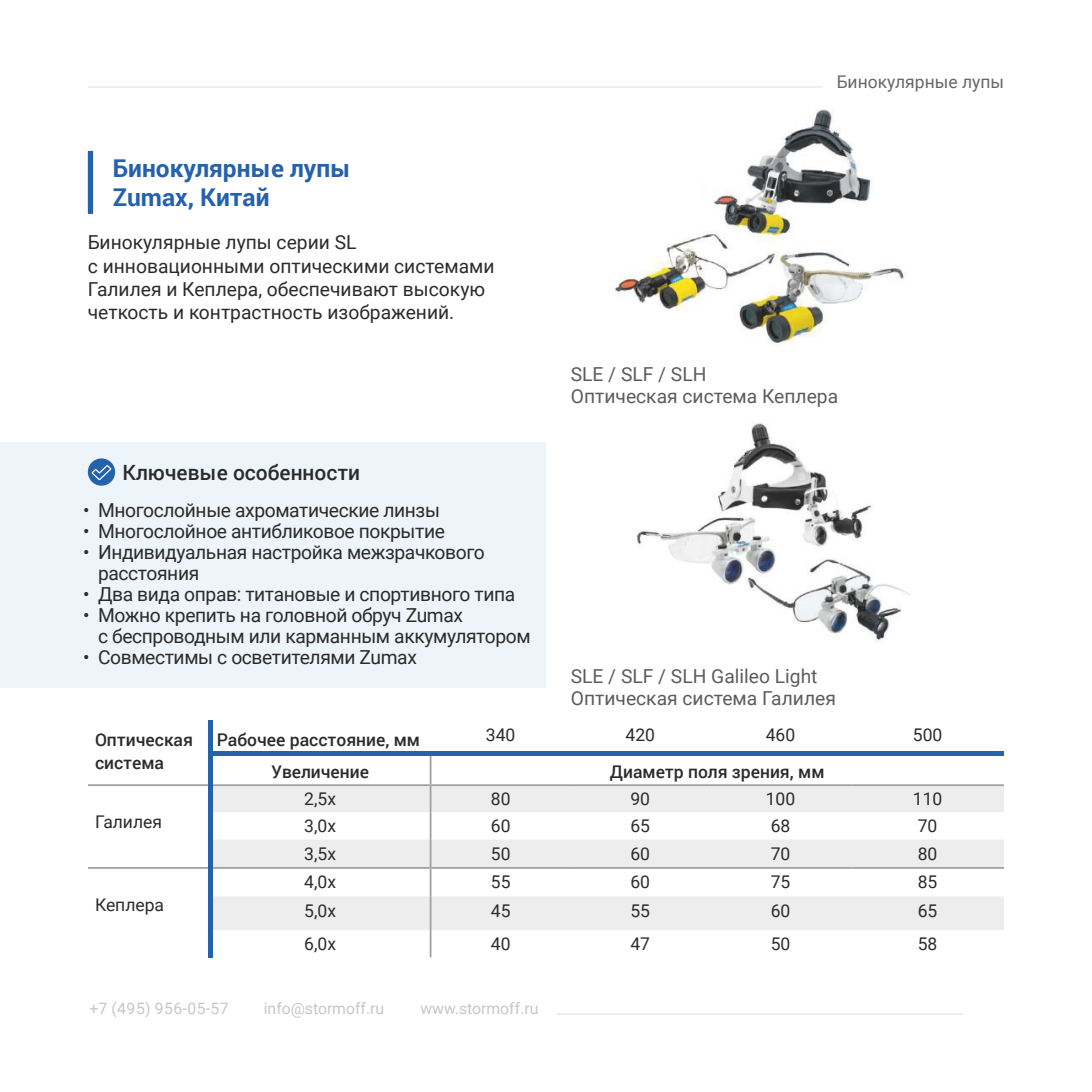
<style>
.page{position:relative;width:1092px;height:1092px;background:#fff}
.page>*{position:absolute;margin:0;border:0;box-sizing:border-box;transform-origin:0 0}
.t1{font:700 24.5px/29.8px "Roboto";color:#2562ab}
.t2{font:500 21px "Roboto";color:#2b2b2a}
.t3{font:19.25px/21px "Roboto";letter-spacing:-.02em;color:#2b2b2a}
.t4{font:19.25px/23.1px "Roboto";color:#2b2b2a}
.t5{font:19.25px/22.8px "Roboto";color:#5c5c5b}
.t6{font:17.5px "Roboto";color:#2b2b2a}
.t7{font:500 17.5px/22.8px "Roboto";color:#2b2b2a}
.t8{font:17.5px "Roboto";color:#676767}
.t9{font:15.75px "Roboto";color:#c7c7c8}
.t10{font:15.75px "Roboto";letter-spacing:.035em;color:#c7c7c8}
</style>
<div class="page">
<div style="left:25px;top:442px;width:521px;height:245px;background:#eef5fa"></div>
<div style="left:88px;top:458px;width:27px;height:27px;background:#2562ab;border-radius:50%"></div>
<svg style="left:90px;top:464px;width:22px;height:17px"></svg>
<div style="left:0;top:442px;width:25px;height:245px;background:#eef5fa"></div>
<hr style="left:557px;top:1013px;width:405px;height:1px;background:#ededed">
<hr style="left:88px;top:86px;width:734px;height:2px;background:#ededed">
<div style="left:88px;top:151px;width:5px;height:63px;background:#2562ab"></div>
<svg style="left:213px;top:786px;width:790px;height:144px;fill:#ededed"></svg>
<hr style="left:210px;top:867px;width:219px;height:1px;background:#9f9f9f">
<hr style="left:431px;top:867px;width:139px;height:1px;background:#9f9f9f">
<hr style="left:570px;top:867px;width:139px;height:1px;background:#9f9f9f">
<hr style="left:709px;top:867px;width:142px;height:1px;background:#9f9f9f">
<hr style="left:851px;top:867px;width:152px;height:1px;background:#9f9f9f">
<hr style="left:429px;top:752px;width:2px;height:32px;background:#9f9f9f">
<hr style="left:429px;top:786px;width:2px;height:26px;background:#9f9f9f">
<hr style="left:429px;top:812px;width:2px;height:27px;background:#9f9f9f">
<hr style="left:429px;top:839px;width:2px;height:28px;background:#9f9f9f">
<hr style="left:429px;top:867px;width:2px;height:29px;background:#9f9f9f">
<hr style="left:429px;top:896px;width:2px;height:34px;background:#9f9f9f">
<hr style="left:429px;top:930px;width:2px;height:27px;background:#9f9f9f">
<hr style="left:88px;top:867px;width:122px;height:1px;background:#9f9f9f">
<hr style="left:88px;top:784px;width:122px;height:2px;background:#9f9f9f">
<hr style="left:210px;top:784px;width:220px;height:2px;background:#9f9f9f">
<hr style="left:430px;top:784px;width:140px;height:2px;background:#9f9f9f">
<hr style="left:570px;top:784px;width:139px;height:2px;background:#9f9f9f">
<hr style="left:709px;top:784px;width:142px;height:2px;background:#9f9f9f">
<hr style="left:851px;top:784px;width:152px;height:2px;background:#9f9f9f">
<hr style="left:211px;top:751px;width:793px;height:4px;background:#2562ab">
<div style="left:208px;top:720px;width:5px;height:237px;background:#2562ab"></div>
<img style="left:615px;top:110px;width:289px;height:236px">
<img style="left:636px;top:423px;width:274px;height:217px">
<p class="t1" style="left:113px;top:152px;width:239px">Бинокулярные лупы<br>Zumax, Китай</p>
<p class="t4" style="left:88px;top:230px;width:408px">Бинокулярные лупы серии SL<br>с инновационными оптическими системами Галилея и Кеплера, обеспечивают высокую четкость и контрастность изображений.</p>
<p class="t2" style="left:123px;top:457px;width:239px">Ключевые особенности</p>
<p class="t3" style="left:83px;top:498px;width:358px">• Многослойные ахроматические линзы</p>
<p class="t3" style="left:83px;top:519px;width:363px">• Многослойное антибликовое покрытие</p>
<p class="t3" style="left:98px;top:540px;width:388px;text-indent:-15px">• Индивидуальная настройка межзрачкового расстояния</p>
<p class="t3" style="left:83px;top:582px;width:434px">• Два вида оправ: титановые и спортивного типа</p>
<p class="t3" style="left:98px;top:603px;width:434px;text-indent:-15px">• Можно крепить на головной обруч Zumax<br>с беспроводным или карманным аккумулятором</p>
<p class="t3" style="left:83px;top:645px;width:335px">• Совместимы с осветителями Zumax</p>
<p class="t8" style="left:836px;top:69px;width:169px">Бинокулярные лупы</p>
<p class="t5" style="left:570px;top:361px;width:269px">SLE / SLF / SLH<br>Оптическая система Кеплера</p>
<p class="t5" style="left:570px;top:663px;width:266px">SLE / SLF / SLH Galileo Light<br>Оптическая система Галилея</p>
<p class="t7" style="left:95px;top:727px;width:99px">Оптическая система</p>
<p class="t7" style="left:217px;top:727px;width:205px">Рабочее расстояние, мм</p>
<p class="t6" style="left:486px;top:722px;width:31px">340</p>
<p class="t6" style="left:625px;top:722px;width:31px">420</p>
<p class="t6" style="left:765px;top:722px;width:31px">460</p>
<p class="t6" style="left:912px;top:722px;width:31px">500</p>
<p class="t7" style="left:271px;top:759px;width:99px">Увеличение</p>
<p class="t7" style="left:610px;top:759px;width:216px">Диаметр поля зрения, мм</p>
<p class="t6" style="left:95px;top:809px;width:69px">Галилея</p>
<p class="t6" style="left:304px;top:786px;width:33px">2,5x</p>
<p class="t6" style="left:491px;top:786px;width:21px">80</p>
<p class="t6" style="left:630px;top:786px;width:21px">90</p>
<p class="t6" style="left:765px;top:786px;width:31px">100</p>
<p class="t6" style="left:912px;top:786px;width:31px">110</p>
<p class="t6" style="left:304px;top:813px;width:33px">3,0x</p>
<p class="t6" style="left:491px;top:813px;width:21px">60</p>
<p class="t6" style="left:630px;top:813px;width:21px">65</p>
<p class="t6" style="left:770px;top:813px;width:21px">68</p>
<p class="t6" style="left:917px;top:813px;width:21px">70</p>
<p class="t6" style="left:304px;top:841px;width:33px">3,5x</p>
<p class="t6" style="left:491px;top:841px;width:21px">50</p>
<p class="t6" style="left:630px;top:841px;width:21px">60</p>
<p class="t6" style="left:770px;top:841px;width:21px">70</p>
<p class="t6" style="left:917px;top:841px;width:21px">80</p>
<p class="t6" style="left:95px;top:892px;width:71px">Кеплера</p>
<p class="t6" style="left:304px;top:869px;width:33px">4,0x</p>
<p class="t6" style="left:491px;top:869px;width:21px">55</p>
<p class="t6" style="left:630px;top:869px;width:21px">60</p>
<p class="t6" style="left:770px;top:869px;width:21px">75</p>
<p class="t6" style="left:917px;top:869px;width:21px">85</p>
<p class="t6" style="left:304px;top:897px;width:33px">5,0x</p>
<p class="t6" style="left:491px;top:897px;width:21px">45</p>
<p class="t6" style="left:630px;top:897px;width:21px">55</p>
<p class="t6" style="left:770px;top:897px;width:21px">60</p>
<p class="t6" style="left:917px;top:897px;width:21px">65</p>
<p class="t6" style="left:304px;top:931px;width:33px">6,0x</p>
<p class="t6" style="left:491px;top:931px;width:21px">40</p>
<p class="t6" style="left:630px;top:931px;width:21px">47</p>
<p class="t6" style="left:770px;top:931px;width:21px">50</p>
<p class="t6" style="left:917px;top:931px;width:21px">58</p>
<p class="t10" style="left:89px;top:997px;width:141px">+7 (495) 956-05-57</p>
<p class="t9" style="left:264px;top:997px;width:122px">info@stormoff.ru</p>
<p class="t9" style="left:420px;top:997px;width:119px">www.stormoff.ru</p>
</div>
